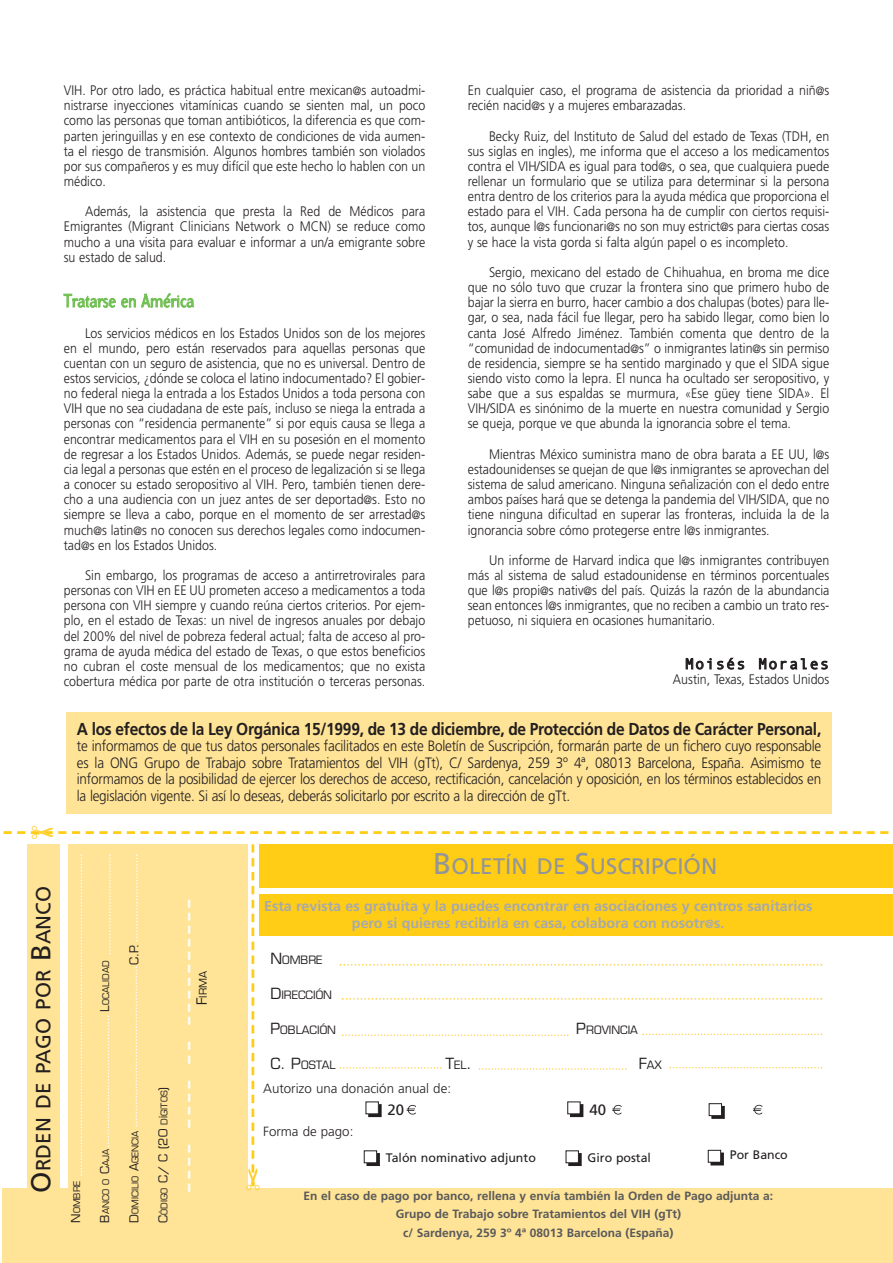
<style>
.page{position:relative;width:893px;height:1263px;background:#fff}
.page>*{position:absolute;margin:0;border:0;box-sizing:border-box;transform-origin:0 0}
.t1{font:300 31.65px "Frutiger";color:#fff}
.t2{font:27.45px "Frutiger";color:#231f20}
.t3{font:22.5px "Frutiger";color:#939598}
.t4{font:20.55px "Frutiger";color:#231f20}
.t5{font:18px "Arb Percent";color:#70bf52;scale:.9 1}
.t6{font:700 17.25px "Frutiger";letter-spacing:-.015em;color:#231f20;scale:.9 1}
.t7{font:300 15px/16.5px "Frutiger";letter-spacing:-.015em;color:#231f20;text-align:justify;scale:.9 1}
.t8{font:15px "Monotypecom";letter-spacing:.085em;color:#231f20}
.t9{font:15px "Frutiger";color:#231f20}
.t10{font:15px "Eurostile";color:#231f20}
.t11{font:700 14.25px/17.1px "Frutiger";color:#a7a9ac;text-align:center}
.t12{font:300 13.8px/15.1px "Frutiger";color:#231f20;text-align:justify;scale:.9 1}
.t13{font:300 13.35px "Frutiger";color:#231f20}
.t14{font:12.3px "Frutiger";color:#231f20}
.t15{font:700 12px/18.5px "Frutiger";color:#58595b;text-align:center}
.t16{font:12px "Eurostile";color:#231f20}
.t17{font:11.25px "Eurostile";color:#231f20}
.t18{font:10.35px "Eurostile";color:#231f20}
.t19{font:9px "Eurostile";color:#231f20}
.s1{font-size:12px}
.s2{font-size:27.45px}
.s3{font-size:13.65px}
.s4{font-size:30px}
.s5{font-size:11.7px}
.s6{font-size:15px}
.s7{font-size:11.25px}
</style>
<div class="page">
<div style="left:3px;top:1189px;width:890px;height:74px;background:#ffe396"></div>
<svg style="left:4px;top:826px;width:889px;height:364px"></svg>
<div style="left:66px;top:712px;width:766px;height:102px;background:#ffe396"></div>
<p class="t12" style="left:64px;top:84px;width:403px">VIH. Por otro lado, es práctica habitual entre mexican<span class="s1">@</span>s autoadmi&shy;nistrarse inyecciones vitamínicas cuando se sienten mal, un poco como las personas que toman antibióticos, la diferencia es que com&shy;parten jeringuillas y en ese contexto de condiciones de vida aumen&shy;ta el riesgo de transmisión. Algunos hombres también son violados por sus compañeros y es muy difícil que este hecho lo hablen con un médico.</p>
<p class="t12" style="left:64px;top:205px;width:403px;text-indent:21px">Además, la asistencia que presta la Red de Médicos para Emigrantes (Migrant Clinicians Network o MCN) se reduce como mucho a una visita para evaluar e informar a un/a emigrante sobre su estado de salud.</p>
<h3 class="t5" style="left:64px;top:294px;width:146px">Tratarse en América</h3>
<p class="t12" style="left:64px;top:326px;width:403px;text-indent:21px">Los servicios médicos en los Estados Unidos son de los mejores en el mundo, pero están reservados para aquellas personas que cuentan con un seguro de asistencia, que no es universal. Dentro de estos servicios, ¿dónde se coloca el latino indocumentado? El gobier&shy;no federal niega la entrada a los Estados Unidos a toda persona con VIH que no sea ciudadana de este país, incluso se niega la entrada a personas con “residencia permanente” si por equis causa se llega a encontrar medicamentos para el VIH en su posesión en el momento de regresar a los Estados Unidos. Además, se puede negar residen&shy;cia legal a personas que estén en el proceso de legalización si se llega a conocer su estado seropositivo al VIH. Pero, también tienen dere&shy;cho a una audiencia con un juez antes de ser deportad<span class="s1">@</span>s. Esto no siempre se lleva a cabo, porque en el momento de ser arrestad<span class="s1">@</span>s much<span class="s1">@</span>s latin<span class="s1">@</span>s no conocen sus derechos legales como indocumen&shy;tad<span class="s1">@</span>s en los Estados Unidos.</p>
<p class="t12" style="left:64px;top:569px;width:403px;text-indent:21px">Sin embargo, los programas de acceso a antirretrovirales para personas con VIH en EE UU prometen acceso a medicamentos a toda persona con VIH siempre y cuando reúna ciertos criterios. Por ejem&shy;plo, en el estado de Texas: un nivel de ingresos anuales por debajo del 200% del nivel de pobreza federal actual; falta de acceso al pro&shy;grama de ayuda médica del estado de Texas, o que estos beneficios no cubran el coste mensual de los medicamentos; que no exista cobertura médica por parte de otra institución o terceras personas.</p>
<p class="t12" style="left:468px;top:84px;width:403px">En cualquier caso, el programa de asistencia da prioridad a niñ<span class="s1">@</span>s recién nacid<span class="s1">@</span>s y a mujeres embarazadas.</p>
<p class="t12" style="left:468px;top:129px;width:403px;text-indent:21px">Becky Ruiz, del Instituto de Salud del estado de Texas (TDH, en sus siglas en ingles), me informa que el acceso a los medicamentos contra el VIH/SIDA es igual para tod<span class="s1">@</span>s, o sea, que cualquiera puede rellenar un formulario que se utiliza para determinar si la persona entra dentro de los criterios para la ayuda médica que proporciona el estado para el VIH. Cada persona ha de cumplir con ciertos requisi&shy;tos, aunque l<span class="s1">@</span>s funcionari<span class="s1">@</span>s no son muy estrict<span class="s1">@</span>s para ciertas cosas y se hace la vista gorda si falta algún papel o es incompleto.</p>
<p class="t12" style="left:468px;top:266px;width:403px;text-indent:21px">Sergio, mexicano del estado de Chihuahua, en broma me dice que no sólo tuvo que cruzar la frontera sino que primero hubo de bajar la sierra en burro, hacer cambio a dos chalupas (botes) para lle&shy;gar, o sea, nada fácil fue llegar, pero ha sabido llegar, como bien lo canta José Alfredo Jiménez. También comenta que dentro de la “comunidad de indocumentad<span class="s1">@</span>s” o inmigrantes latin<span class="s1">@</span>s sin permiso de residencia, siempre se ha sentido marginado y que el SIDA sigue siendo visto como la lepra. El nunca ha ocultado ser seropositivo, y sabe que a sus espaldas se murmura, <span class="s1">«</span>Ese güey tiene SIDA». El VIH/SIDA es sinónimo de la muerte en nuestra comunidad y Sergio se queja, porque ve que abunda la ignorancia sobre el tema.</p>
<p class="t12" style="left:468px;top:447px;width:403px;text-indent:21px">Mientras México suministra mano de obra barata a EE UU, l<span class="s1">@</span>s estadounidenses se quejan de que l<span class="s1">@</span>s inmigrantes se aprovechan del sistema de salud americano. Ninguna señalización con el dedo entre ambos países hará que se detenga la pandemia del VIH/SIDA, que no tiene ninguna dificultad en superar las fronteras, incluida la de la ignorancia sobre cómo protegerse entre l<span class="s1">@</span>s inmigrantes.</p>
<p class="t12" style="left:468px;top:553px;width:403px;text-indent:21px">Un informe de Harvard indica que l<span class="s1">@</span>s inmigrantes contribuyen más al sistema de salud estadounidense en términos porcentuales que l<span class="s1">@</span>s propi<span class="s1">@</span>s nativ<span class="s1">@</span>s del país. Quizás la razón de la abundancia sean entonces l<span class="s1">@</span>s inmigrantes, que no reciben a cambio un trato res&shy;petuoso, ni siquiera en ocasiones humanitario.</p>
<p class="t8" style="left:685px;top:658px;width:146px">Moisés Morales</p>
<p class="t12" style="left:673px;top:673px;width:175px">Austin, Texas, Estados Unidos</p>
<p class="t6" style="left:77px;top:722px;width:829px">A los efectos de la Ley Orgánica 15/1999, de 13 de diciembre, de Protección de Datos de Carácter Personal,</p>
<p class="t7" style="left:77px;top:739px;width:829px">te informamos de que tus datos personales facilitados en este Boletín de Suscripción, formarán parte de un fichero cuyo responsable es la ONG Grupo de Trabajo sobre Tratamientos del VIH (gTt), C/ Sardenya, 259 3º 4ª, 08013 Barcelona, España. Asimismo te informamos de la posibilidad de ejercer los derechos de acceso, rectificación, cancelación y oposición, en los términos establecidos en la legislación vigente. Si así lo deseas, deberás solicitarlo por escrito a la dirección de gTt.</p>
<h3 class="t4" style="left:35px;top:1171px;width:287px;rotate:-90deg">RDEN DE PAGO POR <span class="s2">B</span>ANCO</h3>
<h2 class="t2" style="left:30px;top:1192px;width:23px;rotate:-90deg">O</h2>
<p class="t19" style="left:74px;top:1222px;width:43px;rotate:-90deg"><span class="s1">N</span>OMBRE</p>
<p class="t19" style="left:103px;top:1012px;width:53px;rotate:-90deg"><span class="s1">L</span>OCALIDAD</p>
<p class="t19" style="left:103px;top:1222px;width:76px;rotate:-90deg"><span class="s1">B</span>ANCO O <span class="s1">C</span>AJA</p>
<p class="t16" style="left:129px;top:965px;width:23px;rotate:-90deg">C.P.</p>
<p class="t19" style="left:132px;top:1222px;width:94px;rotate:-90deg"><span class="s1">D</span>OMICILIO <span class="s1">A</span>GENCIA</p>
<p class="t19" style="left:161px;top:1222px;width:137px;rotate:-90deg"><span class="s1">C</span>ÓDIGO <span class="s1">C/ C (20</span> DÍGITOS<span class="s1">)</span></p>
<h1 class="t1" style="left:174px;top:1193px;width:296px;rotate:-90deg">---- ---- -- ----------</h1>
<p class="t18" style="left:199px;top:1005px;width:36px;rotate:-90deg"><span class="s3">F</span>IRMA</p>
<h3 class="t3" style="left:433px;top:857px;width:286px"><span class="s4">B</span>OLETÍN DE <span class="s4">S</span>USCRIPCIÓN</h3>
<p class="t11" style="left:264px;top:898px;width:550px">Esta revista es gratuita y la puedes encontrar en asociaciones y centros sanitarios pero si quieres recibirla en casa, colabora con nosotr<span class="s5">@</span>s.</p>
<p class="t17" style="left:270px;top:956px;width:54px"><span class="s6">N</span>OMBRE</p>
<p class="t17" style="left:270px;top:991px;width:63px"><span class="s6">D</span>IRECCIÓN</p>
<p class="t17" style="left:270px;top:1026px;width:67px"><span class="s6">P</span>OBLACIÓN</p>
<p class="t17" style="left:576px;top:1026px;width:63px"><span class="s6">P</span>ROVINCIA</p>
<p class="t17" style="left:270px;top:1061px;width:67px"><span class="s6">C. P</span>OSTAL</p>
<p class="t10" style="left:445px;top:1058px;width:28px">T<span class="s7">EL</span>.</p>
<p class="t17" style="left:639px;top:1061px;width:24px"><span class="s6">F</span>AX</p>
<p class="t13" style="left:263px;top:1083px;width:189px">Autorizo una donación anual de:</p>
<p class="t13" style="left:263px;top:1126px;width:92px">Forma de pago:</p>
<p class="t9" style="left:387px;top:1103px;width:18px">20</p>
<p class="t9" style="left:589px;top:1103px;width:18px">40</p>
<p class="t14" style="left:386px;top:1152px;width:152px">Talón nominativo adjunto</p>
<p class="t14" style="left:587px;top:1152px;width:65px">Giro postal</p>
<p class="t14" style="left:730px;top:1150px;width:59px">Por Banco</p>
<p class="t15" style="left:304px;top:1187px;width:471px">En el caso de pago por banco, rellena y envía también la Orden de Pago adjunta a:<br>Grupo de Trabajo sobre Tratamientos del VIH (gTt)<br>c/ Sardenya, 259 3º 4ª 08013 Barcelona (España)</p>
</div>
